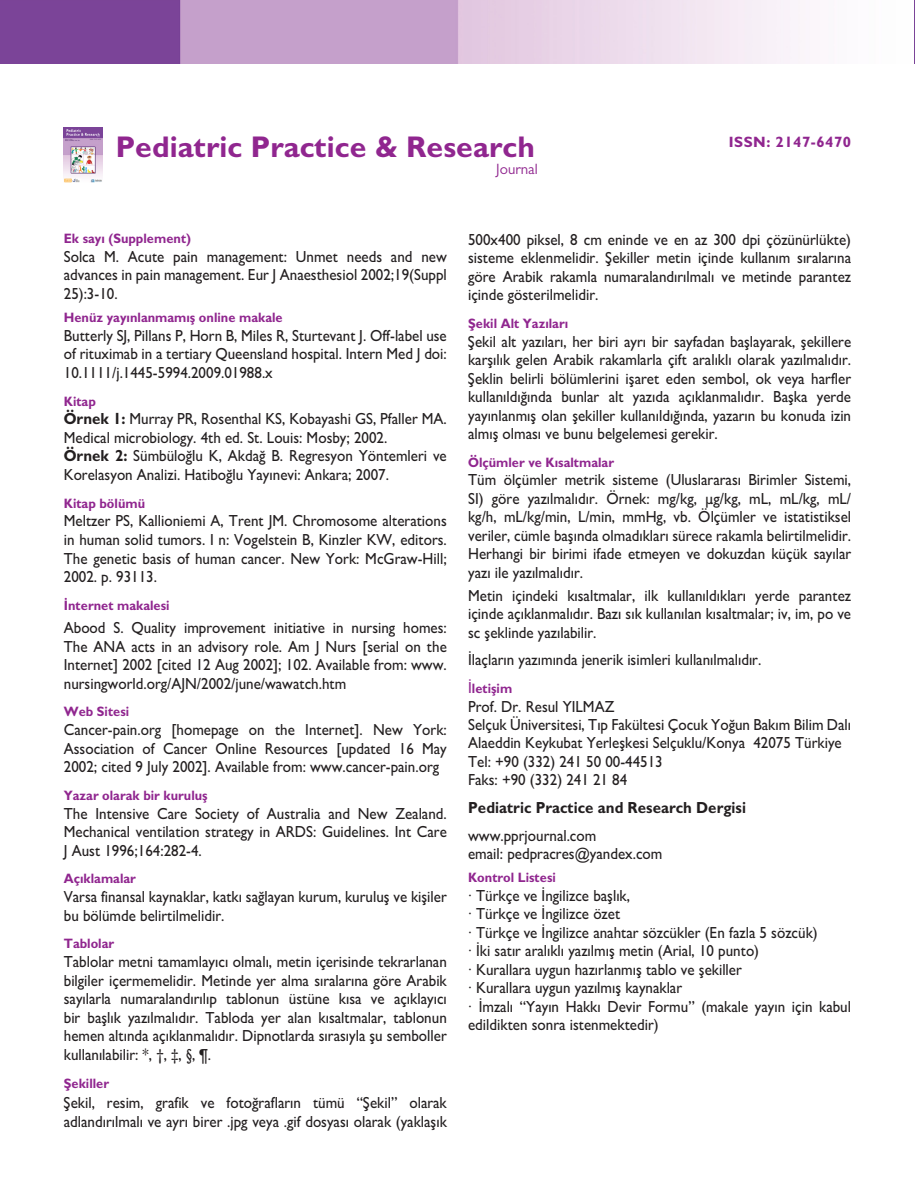
<style>
.page{position:relative;width:915px;height:1191px;background:#fff}
.page>*{position:absolute;margin:0;border:0;box-sizing:border-box;transform-origin:0 0}
.t1{font:700 30px "Gill Sans MT Pro";color:#90268f}
.t2{font:500 16.05px/18.6px "Gill Sans MT Pro";color:#231f20;text-align:justify;scale:.93 1}
.t3{font:700 16.05px "Gill Sans MT Pro";color:#231f20;scale:.93 1}
.t4{font:700 15px "Gill Sans MT Pro";letter-spacing:.035em;color:#90268f}
.t5{font:15px "Gill Sans MT Pro";color:#90268f}
.t6{font:700 13.65px "Gill Sans MT Pro";color:#90268f;scale:.93 1}
.s1{font-weight:700}
.s2{font-weight:500;font-size:16.05px}
</style>
<div class="page">
<img style="left:64px;top:128px;width:39px;height:55px">
<img style="left:0;top:0;width:915px;height:64px">
<h1 class="t1" style="left:116px;top:128px;width:420px">Pediatric Practice &amp; Research</h1>
<p class="t5" style="left:496px;top:160px;width:43px">Journal</p>
<p class="t4" style="left:728px;top:132px;width:124px">ISSN: 2147-6470</p>
<p class="t6" style="left:64px;top:230px;width:138px">Ek sayı (Supplement)</p>
<p class="t2" style="left:64px;top:247px;width:413px">Solca M. Acute pain management: Unmet needs and new advances in pain management. Eur J Anaesthesiol 2002;19(Suppl 25):3-10.</p>
<p class="t6" style="left:64px;top:309px;width:237px">Henüz yayınlanmamış online makale</p>
<p class="t2" style="left:64px;top:326px;width:413px">Butterly SJ, Pillans P, Horn B, Miles R, Sturtevant J. Off-label use of rituximab in a tertiary Queensland hospital. Intern Med J doi:<br>10.1111/j.1445-5994.2009.01988.x</p>
<p class="t6" style="left:64px;top:392px;width:36px">Kitap</p>
<p class="t2" style="left:64px;top:409px;width:413px"><span class="s1">Örnek 1:</span> Murray PR, Rosenthal KS, Kobayashi GS, Pfaller MA.<br>Medical microbiology. 4th ed. St. Louis: Mosby; 2002.</p>
<p class="t2" style="left:64px;top:446px;width:413px"><span class="s1">Örnek 2:</span> Sümbüloğlu K, Akdağ B. Regresyon Yöntemleri ve<br>Korelasyon Analizi. Hatiboğlu Yayınevi: Ankara; 2007.</p>
<p class="t6" style="left:64px;top:495px;width:89px">Kitap bölümü</p>
<p class="t2" style="left:64px;top:511px;width:413px">Meltzer PS, Kallioniemi A, Trent JM. Chromosome alterations in human solid tumors. I n: Vogelstein B, Kinzler KW, editors.<br>The genetic basis of human cancer. New York: McGraw-Hill; 2002. p. 93113.</p>
<p class="t6" style="left:64px;top:597px;width:115px">İnternet makalesi</p>
<p class="t2" style="left:64px;top:618px;width:413px">Abood S. Quality improvement initiative in nursing homes:<br>The ANA acts in an advisory role. Am J Nurs [serial on the Internet] 2002 [cited 12 Aug 2002]; 102. Available from: www. nursingworld.org/AJN/2002/june/wawatch.htm</p>
<p class="t6" style="left:64px;top:703px;width:72px">Web Sitesi</p>
<p class="t2" style="left:64px;top:720px;width:413px">Cancer-pain.org [homepage on the Internet]. New York:<br>Association of Cancer Online Resources [updated 16 May 2002; cited 9 July 2002]. Available from: www.cancer-pain.org</p>
<p class="t6" style="left:64px;top:787px;width:156px">Yazar olarak bir kuruluş</p>
<p class="t2" style="left:64px;top:803px;width:413px">The Intensive Care Society of Australia and New Zealand.<br>Mechanical ventilation strategy in ARDS: Guidelines. Int Care J Aust 1996;164:282-4.</p>
<p class="t6" style="left:64px;top:870px;width:79px">Açıklamalar</p>
<p class="t2" style="left:64px;top:887px;width:413px">Varsa finansal kaynaklar, katkı sağlayan kurum, kuruluş ve kişiler bu bölümde belirtilmelidir.</p>
<p class="t6" style="left:64px;top:935px;width:56px">Tablolar</p>
<p class="t2" style="left:64px;top:952px;width:413px">Tablolar metni tamamlayıcı olmalı, metin içerisinde tekrarlanan bilgiler içermemelidir. Metinde yer alma sıralarına göre Arabik sayılarla numaralandırılıp tablonun üstüne kısa ve açıklayıcı bir başlık yazılmalıdır. Tabloda yer alan kısaltmalar, tablonun hemen altında açıklanmalıdır. Dipnotlarda sırasıyla şu semboller kullanılabilir: *, †, ‡, §, ¶.</p>
<p class="t6" style="left:64px;top:1075px;width:50px">Şekiller</p>
<p class="t2" style="left:64px;top:1092px;width:413px;line-height:19.4px">Şekil, resim, grafik ve fotoğrafların tümü “Şekil” olarak adlandırılmalı ve ayrı birer .jpg veya .gif dosyası olarak (yaklaşık</p>
<p class="t2" style="left:468px;top:230px;width:413px">500x400 piksel, 8 cm eninde ve en az 300 dpi çözünürlükte) sisteme eklenmelidir. Şekiller metin içinde kullanım sıralarına göre Arabik rakamla numaralandırılmalı ve metinde parantez içinde gösterilmelidir.</p>
<p class="t6" style="left:468px;top:315px;width:109px">Şekil Alt Yazıları</p>
<p class="t2" style="left:468px;top:332px;width:413px">Şekil alt yazıları, her biri ayrı bir sayfadan başlayarak, şekillere karşılık gelen Arabik rakamlarla çift aralıklı olarak yazılmalıdır.<br>Şeklin belirli bölümlerini işaret eden sembol, ok veya harfler kullanıldığında bunlar alt yazıda açıklanmalıdır. Başka yerde yayınlanmış olan şekiller kullanıldığında, yazarın bu konuda izin almış olması ve bunu belgelemesi gerekir.</p>
<p class="t6" style="left:468px;top:454px;width:158px">Ölçümler ve Kısaltmalar</p>
<p class="t2" style="left:468px;top:470px;width:413px">Tüm ölçümler metrik sisteme (Uluslararası Birimler Sistemi, SI) göre yazılmalıdır. Örnek: mg/kg, µg/kg, mL, mL/kg, mL/ kg/h, mL/kg/min, L/min, mmHg, vb. Ölçümler ve istatistiksel veriler, cümle başında olmadıkları sürece rakamla belirtilmelidir.<br>Herhangi bir birimi ifade etmeyen ve dokuzdan küçük sayılar yazı ile yazılmalıdır.</p>
<p class="t2" style="left:468px;top:586px;width:413px">Metin içindeki kısaltmalar, ilk kullanıldıkları yerde parantez içinde açıklanmalıdır. Bazı sık kullanılan kısaltmalar; iv, im, po ve sc şeklinde yazılabilir.</p>
<p class="t2" style="left:468px;top:650px;width:317px">İlaçların yazımında jenerik isimleri kullanılmalıdır.</p>
<p class="t6" style="left:468px;top:680px;width:49px"><span class="s2">İ</span>letişim</p>
<p class="t2" style="left:468px;top:696px;width:159px">Prof. Dr. Resul YILMAZ</p>
<p class="t2" style="left:468px;top:715px;width:413px">Selçuk Üniversitesi, Tıp Fakültesi Çocuk Yoğun Bakım Bilim Dalı<br>Alaeddin Keykubat Yerleşkesi Selçuklu/Konya 42075 Türkiye</p>
<p class="t2" style="left:468px;top:752px;width:211px">Tel: +90 (332) 241 50 00-44513</p>
<p class="t2" style="left:468px;top:770px;width:172px">Faks: +90 (332) 241 21 84</p>
<p class="t3" style="left:468px;top:797px;width:300px">Pediatric Practice and Research Dergisi</p>
<p class="t2" style="left:468px;top:826px;width:139px">www.pprjournal.com</p>
<p class="t2" style="left:468px;top:844px;width:210px">email: pedpracres@yandex.com</p>
<p class="t6" style="left:468px;top:869px;width:96px">Kontrol Listesi</p>
<p class="t2" style="left:468px;top:886px;width:176px">· Türkçe ve İngilizce başlık,</p>
<p class="t2" style="left:468px;top:904px;width:165px">· Türkçe ve İngilizce özet</p>
<p class="t2" style="left:468px;top:922px;width:377px">· Türkçe ve İngilizce anahtar sözcükler (En fazla 5 sözcük)</p>
<p class="t2" style="left:468px;top:941px;width:314px">· İki satır aralıklı yazılmış metin (Arial, 10 punto)</p>
<p class="t2" style="left:468px;top:959px;width:296px">· Kurallara uygun hazırlanmış tablo ve şekiller</p>
<p class="t2" style="left:468px;top:978px;width:231px">· Kurallara uygun yazılmış kaynaklar</p>
<p class="t2" style="left:468px;top:996px;width:413px">· İmzalı “Yayın Hakkı Devir Formu” (makale yayın için kabul edildikten sonra istenmektedir)</p>
</div>
